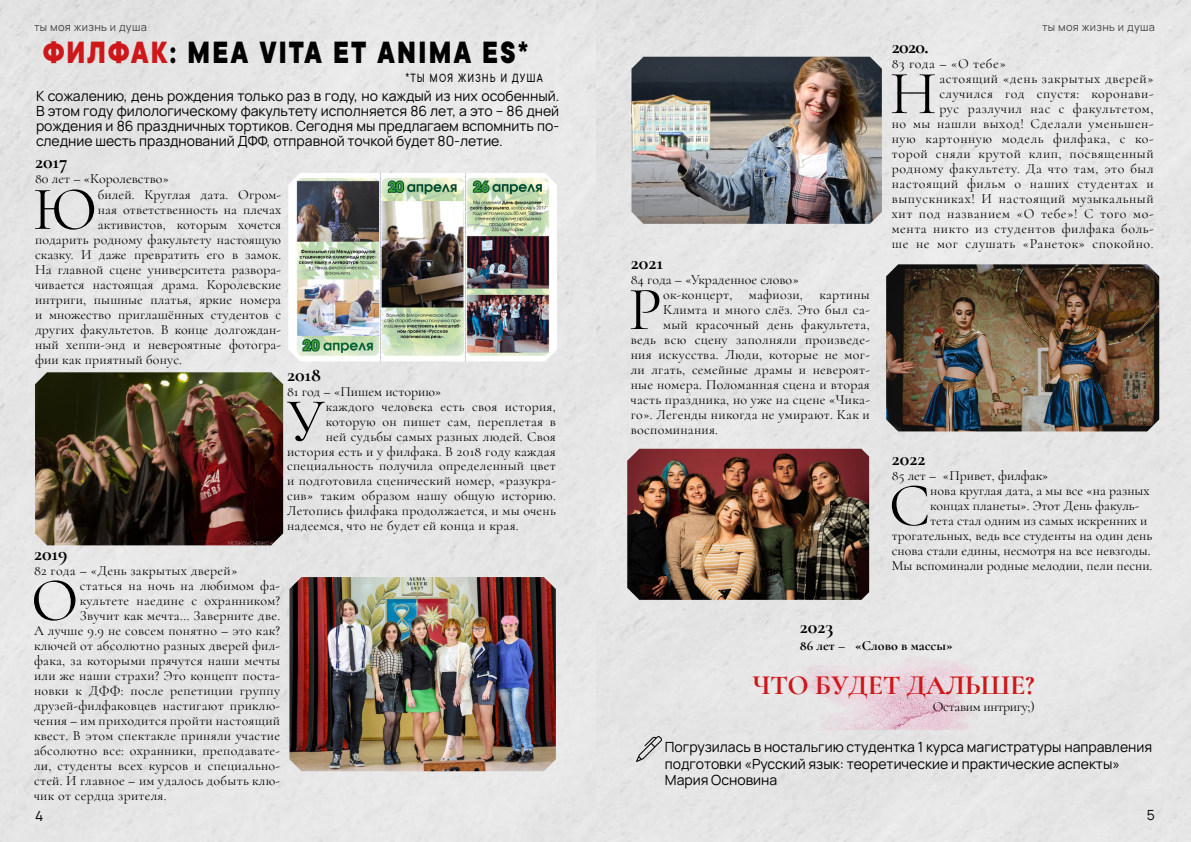
<style>
.page{position:relative;width:1191px;height:842px;background:#e6e6e6}
.page>*{position:absolute;margin:0;border:0;box-sizing:border-box;transform-origin:0 0}
.t1{font:62px "Cormorant";color:#000}
.t2{font:800 33.9px "TT Commons";letter-spacing:.075em;color:#000;scale:.83 1}
.t3{font:700 28px "Cormorant";letter-spacing:-.01em;color:#cd1719}
.t4{font:700 20px "Cormorant";color:#000}
.t5{font:14px "Cormorant";letter-spacing:.02em;color:#000}
.t6{font:14px/15px "Cormorant";letter-spacing:.04em;color:#000;text-align:right}
.t7{font:200 14px/15px "Manrope";color:#000;text-align:justify}
.t8{font:14px "Cormorant";color:#000}
.t9{font:700 14px "Cormorant";color:#000}
.t10{font:14px "Cormorant";letter-spacing:-.02em;color:#000}
.t11{font:13.3px "TT Commons";letter-spacing:.095em;color:#000;scale:.83 1}
.t12{font:200 11px "Manrope";letter-spacing:.03em;color:#000}
.s1{color:#cd1719}
.s2{font-size:14.5px}
</style>
<div class="page">
<img style="left:886px;top:264px;width:273px;height:167px">
<img style="left:289px;top:577px;width:267px;height:194px">
<img style="left:35px;top:372px;width:248px;height:173px">
<img style="left:288px;top:173px;width:269px;height:188px">
<img style="left:631px;top:57px;width:251px;height:167px">
<img style="left:637px;top:737px;width:25px;height:25px">
<img style="left:796px;top:655px;width:185px;height:74px">
<img style="left:627px;top:449px;width:242px;height:151px">
<p class="t12" style="left:34px;top:19px;width:114px">ты моя жизнь и душа</p>
<p class="t12" style="left:1042px;top:19px;width:114px">ты моя жизнь и душа</p>
<h2 class="t2" style="left:43px;top:33px;width:586px"><span class="s1">ФИЛФАК</span>: MEA VITA ET ANIMA ES*</h2>
<p class="t11" style="left:405px;top:71px;width:167px"><span class="s2">*</span>ТЫ МОЯ ЖИЗНЬ И ДУША</p>
<p class="t7" style="left:36px;top:87px;width:525px">К сожалению, день рождения только раз в году, но каждый из них особенный.<br>В этом году филологическому факультету исполняется 86 лет, а это – 86 дней рождения и 86 праздничных тортиков. Сегодня мы предлагаем вспомнить по&shy;следние шесть празднований ДФФ, отправной точкой будет 80-летие.</p>
<h3 class="t4" style="left:35px;top:149px;width:34px">2017</h3>
<p class="t8" style="left:35px;top:170px;width:135px">80 лет – «Королевство»</p>
<h1 class="t1" style="left:33px;top:172px;width:66px">Ю</h1>
<p class="t5" style="left:98px;top:186px;width:185px">билей. Круглая дата. Огром-</p>
<p class="t5" style="left:98px;top:201px;width:185px">ная ответственность на плечах</p>
<p class="t5" style="left:98px;top:216px;width:185px">активистов, которым хочется</p>
<p class="t5" style="left:35px;top:231px;width:248px">подарить родному факультету настоящую</p>
<p class="t5" style="left:35px;top:246px;width:248px">сказку. И даже превратить его в замок.</p>
<p class="t5" style="left:35px;top:261px;width:248px">На главной сцене университета развора-</p>
<p class="t5" style="left:35px;top:276px;width:248px">чивается настоящая драма. Королевские</p>
<p class="t5" style="left:35px;top:291px;width:248px">интриги, пышные платья, яркие номера</p>
<p class="t5" style="left:35px;top:306px;width:248px">и множество приглашённых студентов с</p>
<p class="t5" style="left:35px;top:321px;width:248px">других факультетов. В конце долгождан-</p>
<p class="t5" style="left:35px;top:336px;width:248px">ный хеппи-энд и невероятные фотогра-</p>
<p class="t5" style="left:35px;top:351px;width:148px">фии как приятный бонус.</p>
<h3 class="t4" style="left:287px;top:362px;width:35px">2018</h3>
<p class="t8" style="left:287px;top:383px;width:156px">81 год – «Пишем историю»</p>
<h1 class="t1" style="left:286px;top:383px;width:39px">У</h1>
<p class="t5" style="left:326px;top:398px;width:232px">каждого человека есть своя история,</p>
<p class="t5" style="left:326px;top:413px;width:232px">которую он пишет сам, переплетая в</p>
<p class="t5" style="left:326px;top:427px;width:232px">ней судьбы самых разных людей. Своя</p>
<p class="t5" style="left:287px;top:442px;width:270px">история есть и у филфака. В 2018 году каждая</p>
<p class="t5" style="left:287px;top:457px;width:270px">специальность получила определенный цвет</p>
<p class="t5" style="left:287px;top:472px;width:270px">и подготовила сценический номер, «разукра-</p>
<p class="t5" style="left:287px;top:487px;width:270px">сив» таким образом нашу общую историю.</p>
<p class="t5" style="left:287px;top:502px;width:270px">Летопись филфака продолжается, и мы очень</p>
<p class="t5" style="left:287px;top:517px;width:233px">надеемся, что не будет ей конца и края.</p>
<h3 class="t4" style="left:34px;top:541px;width:35px">2019</h3>
<p class="t5" style="left:34px;top:562px;width:205px">82 года – «День закрытых дверей»</p>
<h1 class="t1" style="left:31px;top:562px;width:49px">О</h1>
<p class="t5" style="left:80px;top:577px;width:202px">статься на ночь на любимом фа-</p>
<p class="t5" style="left:80px;top:592px;width:202px">культете наедине с охранником?</p>
<p class="t5" style="left:80px;top:607px;width:202px">Звучит как мечта… Заверните две.</p>
<p class="t5" style="left:34px;top:622px;width:248px">А лучше 9.9 не совсем понятно – это как?</p>
<p class="t5" style="left:34px;top:637px;width:248px">ключей от абсолютно разных дверей фил-</p>
<p class="t5" style="left:34px;top:652px;width:248px">фака, за которыми прячутся наши мечты</p>
<p class="t5" style="left:34px;top:667px;width:248px">или же наши страхи? Это концепт поста-</p>
<p class="t5" style="left:34px;top:682px;width:248px">новки к ДФФ: после репетиции группу</p>
<p class="t5" style="left:34px;top:697px;width:248px">друзей-филфаковцев настигают приклю-</p>
<p class="t5" style="left:34px;top:712px;width:248px">чения – им приходится пройти настоящий</p>
<p class="t5" style="left:34px;top:727px;width:248px">квест. В этом спектакле приняли участие</p>
<p class="t5" style="left:34px;top:742px;width:248px">абсолютно все: охранники, преподавате-</p>
<p class="t5" style="left:34px;top:757px;width:248px">ли, студенты всех курсов и специально-</p>
<p class="t5" style="left:34px;top:772px;width:248px">стей. И главное – им удалось добыть клю-</p>
<p class="t5" style="left:34px;top:787px;width:134px">чик от сердца зрителя.</p>
<h3 class="t4" style="left:631px;top:250px;width:34px">2021</h3>
<p class="t8" style="left:631px;top:271px;width:169px">84 года – «Украденное слово»</p>
<h1 class="t1" style="left:628px;top:272px;width:35px">Р</h1>
<p class="t5" style="left:663px;top:286px;width:208px">ок-концерт, мафиози, картины</p>
<p class="t5" style="left:663px;top:301px;width:208px">Климта и много слёз. Это был са-</p>
<p class="t5" style="left:663px;top:316px;width:208px">мый красочный день факультета,</p>
<p class="t5" style="left:631px;top:331px;width:240px">ведь всю сцену заполняли произведе-</p>
<p class="t5" style="left:631px;top:346px;width:240px">ния искусства. Люди, которые не мог-</p>
<p class="t5" style="left:631px;top:361px;width:240px">ли лгать, семейные драмы и невероят-</p>
<p class="t5" style="left:631px;top:376px;width:240px">ные номера. Поломанная сцена и вторая</p>
<p class="t5" style="left:631px;top:391px;width:240px">часть праздника, но уже на сцене «Чика-</p>
<p class="t5" style="left:631px;top:406px;width:240px">го». Легенды никогда не умирают. Как и</p>
<p class="t5" style="left:631px;top:421px;width:89px">воспоминания.</p>
<h3 class="t4" style="left:891px;top:34px;width:38px">2020.</h3>
<p class="t6" style="left:891px;top:56px;width:115px">83 года – «О тебе»</p>
<h1 class="t1" style="left:889px;top:56px;width:49px">Н</h1>
<p class="t6" style="left:892px;top:71px;width:263px">астоящий «день закрытых дверей» случился год спустя: коронави-<br>рус разлучил нас с факультетом,<br>но мы нашли выход! Сделали уменьшен&shy;ную картонную модель филфака, с ко&shy;торой сняли крутой клип, посвященный родному факультету. Да что там, это был настоящий фильм о наших студентах и выпускниках! И настоящий музыкальный хит под названием «О тебе»! С того мо&shy;мента никто из студентов филфака боль&shy;ше не мог слушать «Ранеток» спокойно.</p>
<h3 class="t4" style="left:891px;top:446px;width:35px">2022</h3>
<p class="t8" style="left:891px;top:467px;width:158px">85 лет – «Привет, филфак»</p>
<h1 class="t1" style="left:888px;top:468px;width:43px">С</h1>
<p class="t8" style="left:930px;top:482px;width:221px">нова круглая дата, а мы все «на разных</p>
<p class="t8" style="left:930px;top:497px;width:210px">концах планеты». Этот День факуль-</p>
<p class="t8" style="left:930px;top:512px;width:219px">тета стал одним из самых искренних и</p>
<p class="t8" style="left:891px;top:527px;width:262px">трогательных, ведь все студенты на один день</p>
<p class="t8" style="left:891px;top:542px;width:260px">снова стали едины, несмотря на все невзгоды.</p>
<p class="t8" style="left:891px;top:557px;width:262px">Мы вспоминали родные мелодии, пели песни.</p>
<h3 class="t4" style="left:800px;top:615px;width:35px">2023</h3>
<p class="t9" style="left:800px;top:637px;width:155px">86 лет – «Слово в массы»</p>
<h3 class="t3" style="left:752px;top:668px;width:283px">ЧТО БУДЕТ ДАЛЬШЕ?</h3>
<p class="t10" style="left:932px;top:698px;width:103px">Оставим интригу;)</p>
<p class="t7" style="left:665px;top:738px;width:489px;line-height:16.8px;text-align:left">Погрузилась в ностальгию студентка 1 курса магистратуры направления подготовки «Русский язык: теоретические и практические аспекты»<br>Мария Основина</p>
<p class="t7" style="left:35px;top:808px;width:10px">4</p>
<p class="t7" style="left:1146px;top:806px;width:10px">5</p>
</div>
